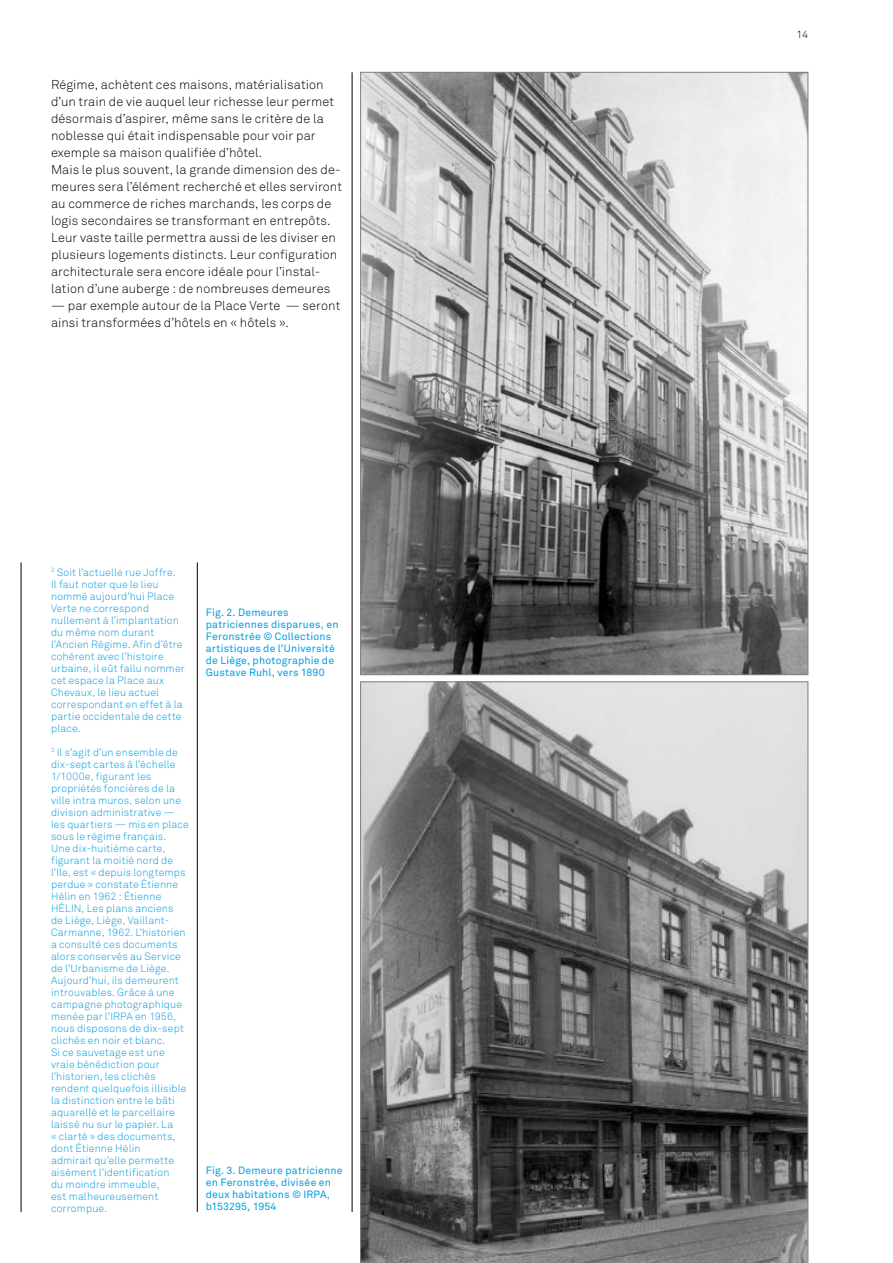
<style>
.page{position:relative;width:893px;height:1263px;background:#fff}
.page>*{position:absolute;margin:0;border:0;box-sizing:border-box;transform-origin:0 0}
.t1{font:300 12.75px/17px "Akkurat";letter-spacing:.005em;color:#000}
.t2{font:300 10.5px/12px "Akkurat";letter-spacing:.015em;color:#009fe3}
.t3{font:10.5px/12px "Akkurat";letter-spacing:.02em;color:#009fe3}
.t4{font:300 10.5px "Akkurat";color:#000}
</style>
<div class="page">
<svg style="left:360px;top:681px;width:448px;height:582px"></svg>
<hr style="left:21px;top:562px;width:1px;height:650px;background:#000">
<hr style="left:352px;top:72px;width:1px;height:1140px;background:#000">
<hr style="left:197px;top:562px;width:1px;height:650px;background:#000">
<img style="left:362px;top:74px;width:444px;height:599px">
<p class="t1" style="left:51px;top:77px;width:293px">Régime, achètent ces maisons, matérialisation d’un train de vie auquel leur richesse leur permet désormais d’aspirer, même sans le critère de la noblesse qui était indispensable pour voir par exemple sa maison qualifiée d’hôtel.<br>Mais le plus souvent, la grande dimension des de&shy;meures sera l’élément recherché et elles serviront au commerce de riches marchands, les corps de logis secondaires se transformant en entrepôts.<br>Leur vaste taille permettra aussi de les diviser en plusieurs logements distincts. Leur configuration architecturale sera encore idéale pour l’instal&shy;lation d’une auberge : de nombreuses demeures</p>
<p class="t1" style="left:51px;top:298px;width:291px">— par exemple autour de la Place Verte — seront ainsi transformées d’hôtels en « hôtels ».</p>
<p class="t2" style="left:51px;top:566px;width:135px"><sup>2</sup> Soit l’actuelle rue Joffre.<br>Il faut noter que le lieu nommé aujourd’hui Place<br>Verte ne correspond nullement à l’implantation du même nom durant l’Ancien Régime. Afin d’être cohérent avec l’histoire urbaine, il eût fallu nommer cet espace la Place aux<br>Chevaux, le lieu actuel correspondant en effet à la partie occidentale de cette place.</p>
<p class="t2" style="left:51px;top:746px;width:139px"><sup>3</sup> Il s’agit d’un ensemble de dix-sept cartes à l’échelle<br>1/1000e, figurant les propriétés foncières de la ville intra muros, selon une division administrative — les quartiers — mis en place sous le régime français.<br>Une dix-huitième carte, figurant la moitié nord de l’Ile, est « depuis longtemps perdue » constate Étienne<br>Hélin en 1962 : Étienne<br>HÉLIN, Les plans anciens<br>de Liège, Liège, Vaillant-<br>Carmanne, 1962. L’historien a consulté ces documents alors conservés au Service de l’Urbanisme de Liège.<br>Aujourd’hui, ils demeurent introuvables. Grâce à une campagne photographique menée par l’IRPA en 1956, nous disposons de dix-sept clichés en noir et blanc.<br>Si ce sauvetage est une vraie bénédiction pour l’historien, les clichés rendent quelquefois illisible la distinction entre le bâti aquarellé et le parcellaire laissé nu sur le papier. La<br>« clarté » des documents, dont Étienne Hélin<br>admirait qu’elle permette aisément l’identification<br>du moindre immeuble,<br>est malheureusement corrompue.</p>
<p class="t3" style="left:206px;top:606px;width:134px">Fig. 2. Demeures patriciennes disparues, en<br>Feronstrée © Collections artistiques de l’Université de Liège, photographie de<br>Gustave Ruhl, vers 1890</p>
<p class="t3" style="left:206px;top:1165px;width:138px">Fig. 3. Demeure patricienne en Feronstrée, divisée en deux habitations © IRPA, b153295, 1954</p>
<p class="t4" style="left:797px;top:28px;width:13px">14</p>
</div>
